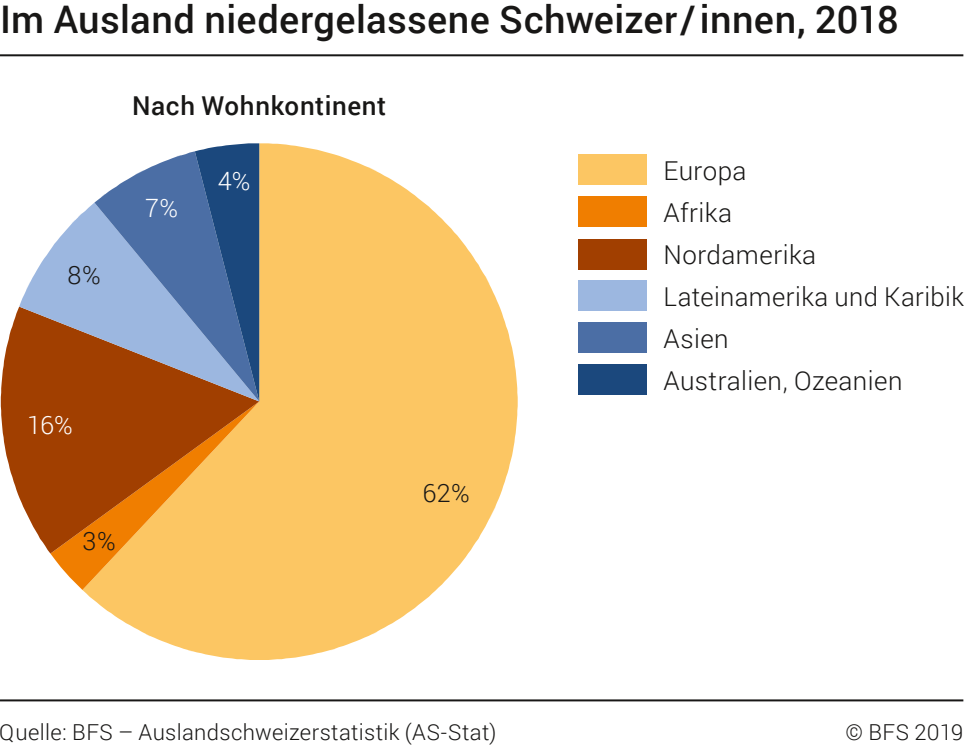
<style>
.page{position:relative;width:964px;height:746px;background:#fff}
.page>*{position:absolute;margin:0;border:0;box-sizing:border-box;transform-origin:0 0}
.t1{font:500 38px "Roboto";letter-spacing:.01em;color:#181716}
.t2{font:300 26px/42px "Roboto";letter-spacing:.015em;color:#181716}
.t3{font:500 26px "Roboto";letter-spacing:.025em;color:#181716}
.t4{font:300 25.2px "Roboto";color:#181716}
.t5{font:300 25.2px "Roboto";color:#fff}
.t6{font:300 22px "Roboto";letter-spacing:.02em;color:#181716}
</style>
<div class="page">
<hr style="left:0;top:54px;width:963px;height:2px;background:#181716">
<svg style="left:82px;top:143px;width:436px;height:517px;fill:#fcc663"></svg>
<svg style="left:50px;top:553px;width:209px;height:37px;background:#fabe5e"></svg>
<svg style="left:1px;top:307px;width:258px;height:246px;background:#c9782d"></svg>
<svg style="left:19px;top:202px;width:75px;height:199px"></svg>
<svg style="left:94px;top:151px;width:101px;height:250px;background:#888da5"></svg>
<svg style="left:195px;top:143px;width:64px;height:258px;background:#436391"></svg>
<div style="left:578px;top:154px;width:69px;height:31px;background:#fcc663"></div>
<div style="left:578px;top:196px;width:69px;height:31px;background:#f07e00"></div>
<div style="left:578px;top:238px;width:69px;height:31px;background:#a13f00"></div>
<div style="left:578px;top:280px;width:69px;height:31px;background:#9cb7e0"></div>
<div style="left:578px;top:322px;width:69px;height:31px;background:#4b6ea5"></div>
<div style="left:578px;top:364px;width:69px;height:31px;background:#1b487d"></div>
<hr style="left:0;top:699px;width:963px;height:2px;background:#181716">
<h1 class="t1" style="left:0;top:-8px;width:900px">Im Ausland niedergelassene Schweizer/innen, 2018</h1>
<p class="t4" style="left:68px;top:257px;width:35px">8%</p>
<p class="t3" style="left:132px;top:88px;width:256px">Nach Wohnkontinent</p>
<p class="t5" style="left:145px;top:191px;width:34px">7%</p>
<p class="t5" style="left:218px;top:163px;width:34px">4%</p>
<p class="t5" style="left:27px;top:407px;width:47px">16%</p>
<p class="t4" style="left:82px;top:524px;width:35px">3%</p>
<p class="t4" style="left:422px;top:475px;width:49px">62%</p>
<p class="t2" style="left:663px;top:149px;width:302px">Europa<br>Afrika<br>Nordamerika<br>Lateinamerika und Karibik<br>Asien<br>Australien, Ozeanien</p>
<p class="t6" style="left:0;top:716px;width:498px">Quelle: BFS – Auslandschweizerstatistik (AS-Stat)</p>
<p class="t6" style="left:845px;top:717px;width:119px">© BFS 2019</p>
</div>
